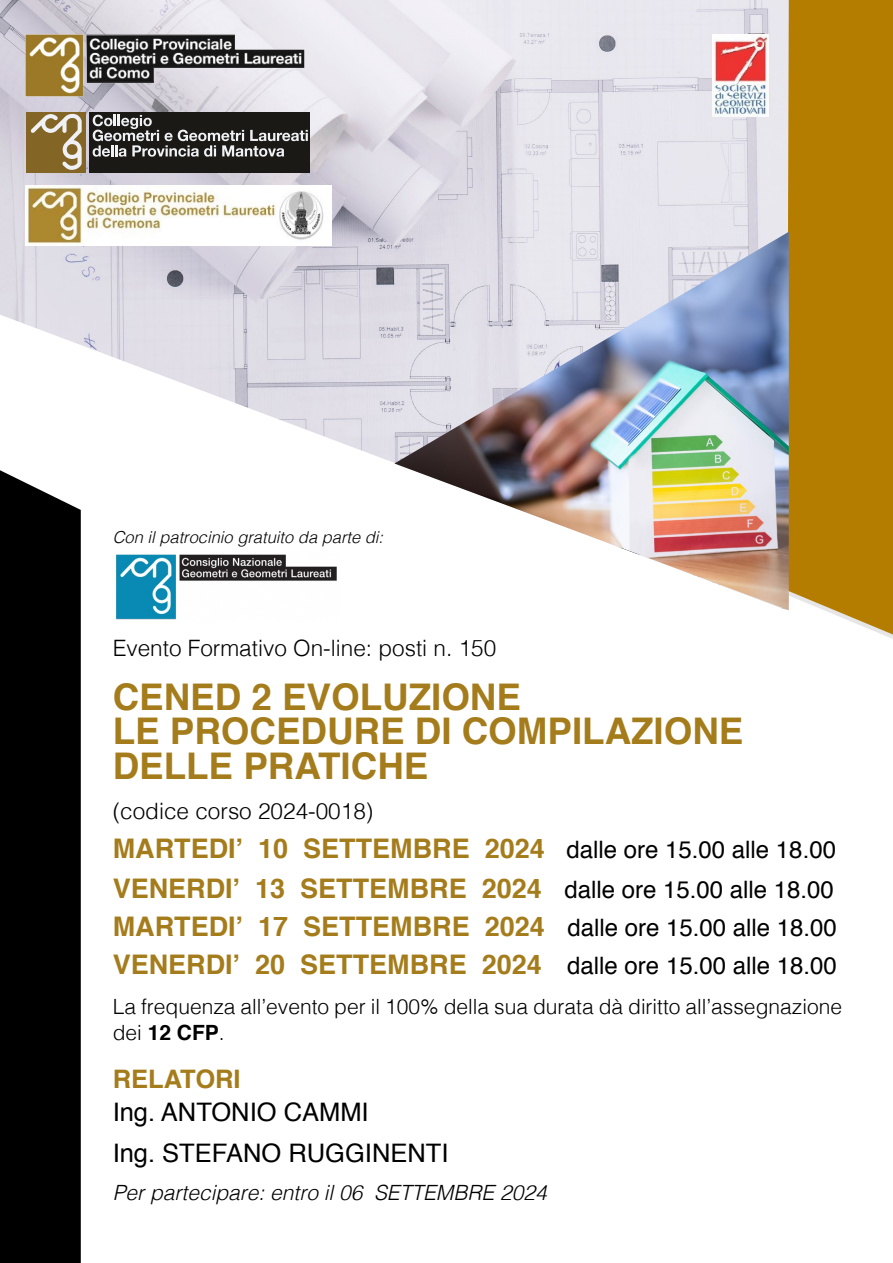
<style>
.page{position:relative;width:893px;height:1263px;background:#fff}
.page>*{position:absolute;margin:0;border:0;box-sizing:border-box;transform-origin:0 0}
.t1{font:700 36.75px/34.8px "Helvetica";color:#a57c1b}
.t2{font:700 27px/38.2px "Helvetica";color:#a57c1b}
.t3{font:25.5px/40.5px "Helvetica";color:#000}
.t4{font:700 25.5px "Helvetica";color:#a57c1b}
.t5{font:300 22.5px "Helvetica";color:#000}
.t6{font:300 21px/25.5px "Helvetica";color:#000}
.t7{font:italic 300 21px "Helvetica";color:#000}
.t8{font:italic 300 16.5px "Helvetica";color:#000}
.s1{font-weight:400;font-size:24px;color:#000}
.s2{font-weight:700}
</style>
<div class="page">
<div style="left:789px;top:0;width:104px;height:634px;background:#b57d00"></div>
<img style="left:0;top:0;width:789px;height:463px">
<img style="left:712px;top:34px;width:57px;height:82px">
<div style="left:26px;top:113px;width:60px;height:60px;background:#836525"></div>
<div style="left:90px;top:113px;width:220px;height:60px;background:#1a1916"></div>
<svg style="left:31px;top:114px;width:51px;height:56px"></svg>
<svg style="left:93px;top:115px;width:215px;height:42px"></svg>
<div style="left:0;top:470px;width:81px;height:793px;background:#000"></div>
<img style="left:26px;top:186px;width:306px;height:60px">
<img style="left:23px;top:31px;width:283px;height:68px">
<img style="left:87px;top:35px;width:217px;height:46px">
<img style="left:394px;top:232px;width:395px;height:378px">
<img style="left:116px;top:554px;width:221px;height:66px">
<p class="t8" style="left:113px;top:523px;width:272px">Con il patrocinio gratuito da parte di:</p>
<p class="t5" style="left:113px;top:629px;width:385px">Evento Formativo On-line: posti n. 150</p>
<h1 class="t1" style="left:113px;top:677px;width:632px">CENED 2 EVOLUZIONE<br>LE PROCEDURE DI COMPILAZIONE<br>DELLE PRATICHE</h1>
<p class="t5" style="left:113px;top:792px;width:262px">(codice corso 2024-0018)</p>
<p class="t2" style="left:113px;top:827px;width:725px">MARTEDI’ 10 SETTEMBRE 2024 <span class="s1">dalle ore 15.00 alle 18.00</span></p>
<p class="t2" style="left:113px;top:868px;width:723px">VENERDI’ 13 SETTEMBRE 2024 <span class="s1">dalle ore 15.00 alle 18.00</span></p>
<p class="t2" style="left:113px;top:906px;width:726px">MARTEDI’ 17 SETTEMBRE 2024 <span class="s1">dalle ore 15.00 alle 18.00<br></span>VENERDI’ 20 SETTEMBRE 2024 <span class="s1">dalle ore 15.00 alle 18.00</span></p>
<p class="t6" style="left:113px;top:993px;width:731px">La frequenza all’evento per il 100% della sua durata dà diritto all’assegnazione dei <span class="s2">12 CFP</span>.</p>
<p class="t4" style="left:113px;top:1056px;width:130px">RELATORI</p>
<p class="t3" style="left:113px;top:1091px;width:337px">Ing. ANTONIO CAMMI<br>Ing. STEFANO RUGGINENTI</p>
<p class="t7" style="left:113px;top:1175px;width:436px">Per partecipare: entro il 06 SETTEMBRE 2024</p>
</div>
